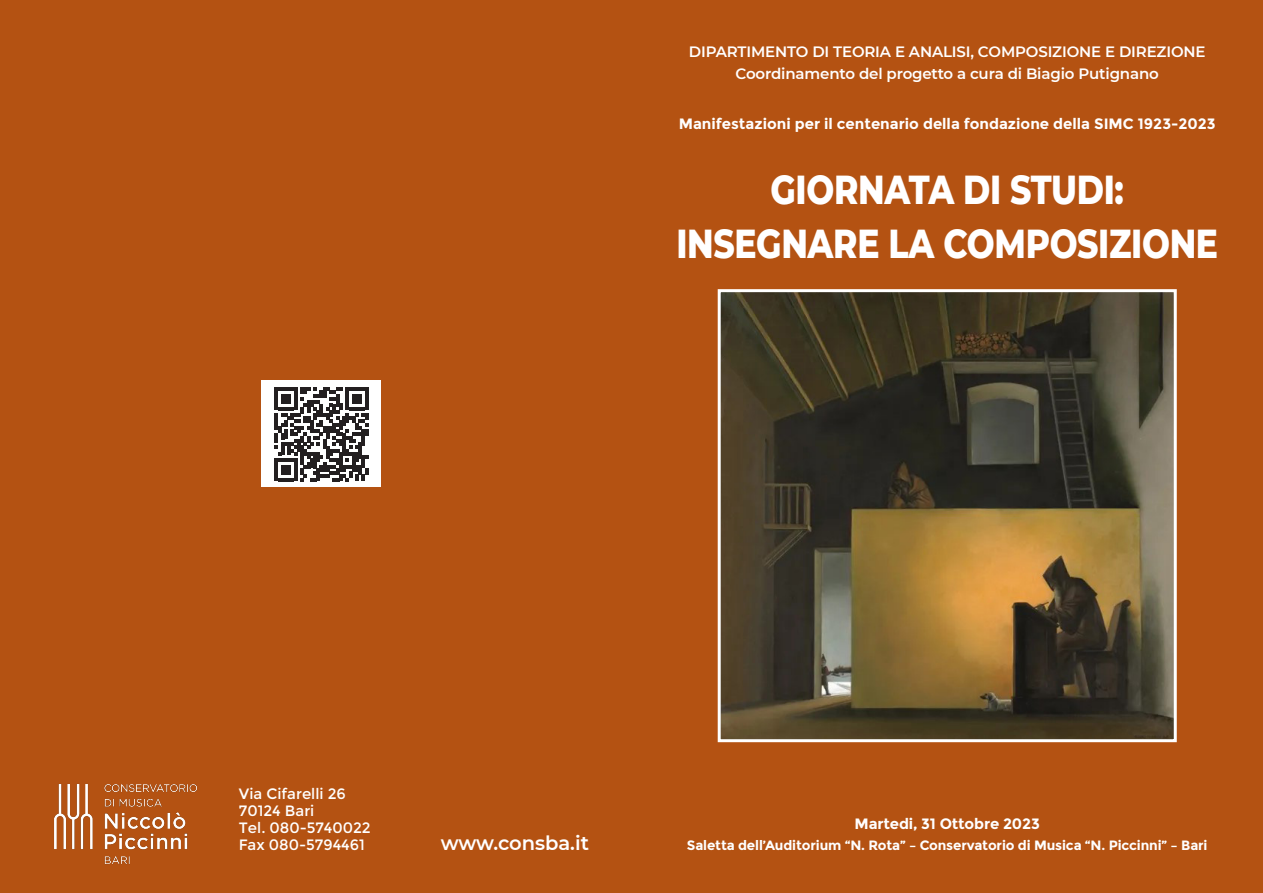
<style>
.page{position:relative;width:1263px;height:893px;background:#b45212}
.page>*{position:absolute;margin:0;border:0;box-sizing:border-box;transform-origin:0 0}
.t1{font:800 41.25px "Montserrat";letter-spacing:-.01em;color:#fff;scale:.8 1}
.t2{font:600 19.5px "Montserrat";letter-spacing:-.005em;color:#fff}
.t3{font:600 15px "Montserrat";letter-spacing:-.01em;color:#fff}
.t4{font:700 15px "Montserrat";color:#fff}
.t5{font:15px "Montserrat";color:#fff}
.t6{font:700 13.5px "Montserrat";letter-spacing:-.01em;color:#fff}
</style>
<div class="page">
<img style="left:54px;top:784px;width:144px;height:81px">
<div style="left:262px;top:380px;width:119px;height:106px;background:#fff"></div>
<svg style="left:275px;top:388px;width:93px;height:93px"></svg>
<img style="left:722px;top:293px;width:451px;height:445px">
<div style="left:718px;top:289px;width:459px;height:453px;border:3px solid #fff"></div>
<p class="t3" style="left:689px;top:41px;width:518px">DIPARTIMENTO DI TEORIA E ANALISI, COMPOSIZIONE E DIREZIONE</p>
<p class="t3" style="left:736px;top:63px;width:425px">Coordinamento del progetto a cura di Biagio Putignano</p>
<p class="t4" style="left:679px;top:115px;width:538px">Manifestazioni per il centenario della fondazione della SIMC 1923-2023</p>
<p class="t1" style="left:770px;top:159px;width:443px">GIORNATA DI STUDI:</p>
<p class="t1" style="left:676px;top:213px;width:679px">INSEGNARE LA COMPOSIZIONE</p>
<p class="t5" style="left:239px;top:785px;width:108px">Via Cifarelli 26</p>
<p class="t5" style="left:239px;top:802px;width:77px">70124 Bari</p>
<p class="t5" style="left:239px;top:819px;width:133px">Tel. 080-5740022</p>
<p class="t5" style="left:239px;top:836px;width:127px">Fax 080-5794461</p>
<p class="t2" style="left:441px;top:830px;width:150px">www.consba.it</p>
<p class="t4" style="left:854px;top:815px;width:187px">Martedi, 31 Ottobre 2023</p>
<p class="t6" style="left:687px;top:837px;width:522px">Saletta dell’Auditorium “N. Rota” – Conservatorio di Musica “N. Piccinni” – Bari</p>
</div>
